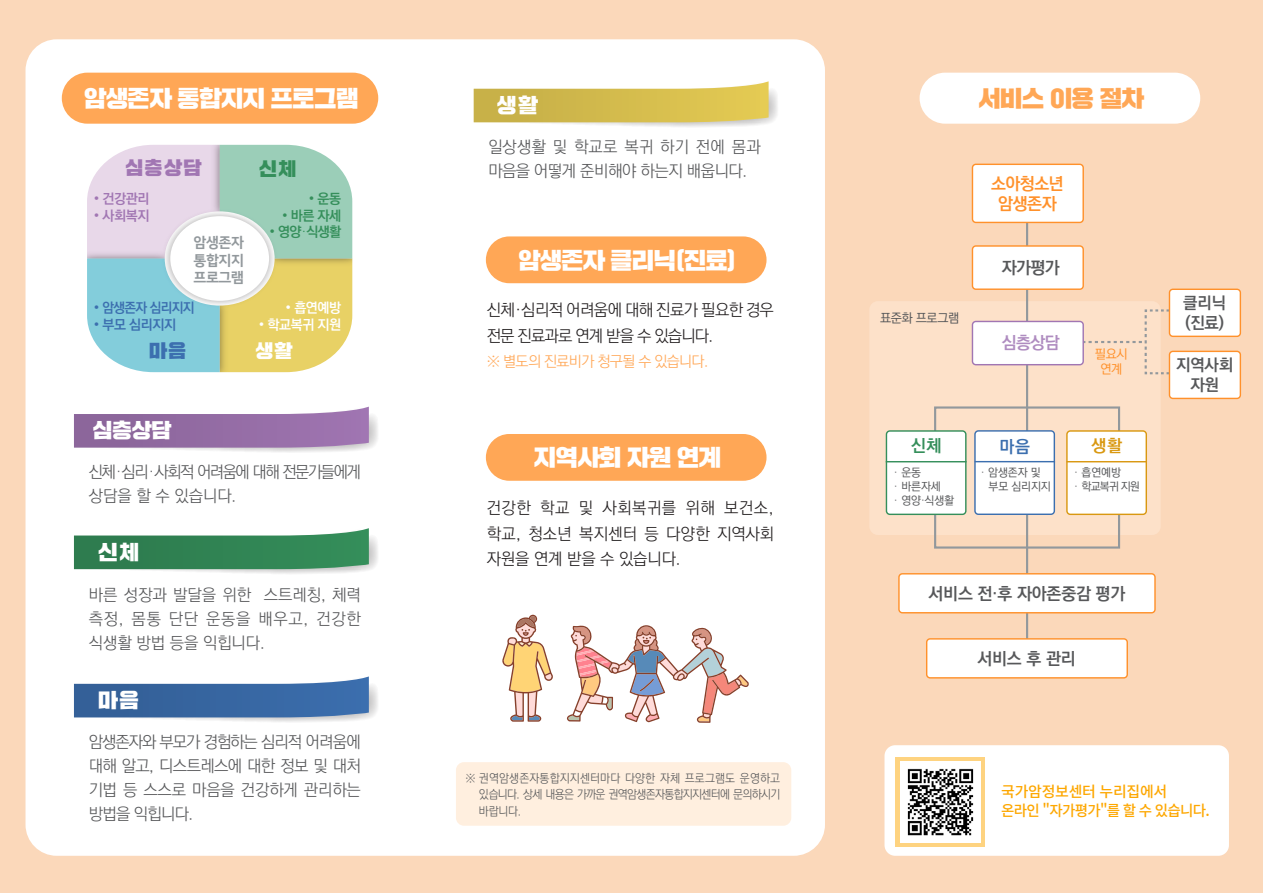
<style>
.page{position:relative;width:1263px;height:893px;background:#fff}
.page>*{position:absolute;margin:0;border:0;box-sizing:border-box;transform-origin:0 0}
.타이틀_젬1{font:22.5px "SD Gd Gothic TTF";letter-spacing:-.03em;color:#fff}
.타이틀_젬1-2{font:22.5px "SD Gd Gothic TTF";letter-spacing:-.03em;color:#ffa756}
.도안-내용{font:19.8px "SD Gd Gothic TTF";letter-spacing:.03em;color:#fff}
.도안-내용-2{font:18px "SD Gd Gothic TTF";color:#a176b3}
.도안-내용-3{font:18px "SD Gd Gothic TTF";color:#358f5b}
.도안-내용-4{font:18px "SD Gd Gothic TTF";color:#fff}
.도안-내용-5{font:18px "SD Gd Gothic TTF";color:#3c6faf}
.도안-내용-6{font:700 17.1px "Ko Pub World Dotum";letter-spacing:-.01em;color:#57585a}
.도안-내용-7{font:700 17.1px "Ko Pub World Dotum";letter-spacing:-.025em;color:#ff912b}
.도안-내용-8{font:700 17.1px "Ko Pub World Dotum";color:#af8cc0}
.도안-내용-9{font:700 17.1px "Ko Pub World Dotum";color:#358f5b}
.도안-내용-10{font:700 17.1px "Ko Pub World Dotum";color:#3c6faf}
.도안-내용-11{font:700 17.1px "Ko Pub World Dotum";color:#d99811}
.t1{font:300 16.5px/24px "Ko Pub World Dotum";letter-spacing:-.025em;color:#57585a;text-align:justify}
.기본_12pt{font:300 16.5px/25.5px "Ko Pub Dotum";letter-spacing:-.01em;color:#231f20;text-align:justify}
.기본_12pt-2{font:300 16.5px/25.5px "Ko Pub Dotum";letter-spacing:-.035em;color:#231f20}
.t2{font:300 16.5px/24px "Ko Pub World Dotum";letter-spacing:-.085em;color:#57585a}
.도안-내용-12{font:700 16.5px "Ko Pub World Dotum";letter-spacing:-.01em;color:#57585a}
.기본_12pt-3{font:300 15px "Ko Pub Dotum";letter-spacing:-.045em;color:#ffa756}
.t3{font:500 15px "Noto Sans CJ Kkr";letter-spacing:-.05em;color:#fda700}
.t4{font:500 15px "Noto Sans CJ Kkr";letter-spacing:-.02em;color:#fda700}
.타이틀_젬1-3{font:14.25px "Nanum Square EB";letter-spacing:-.03em;color:#92989c}
.도안-내용-13{font:700 13.8px "Ko Pub Dotum";letter-spacing:-.05em;color:#3c6faf}
.도안-내용-14{font:700 13.8px "Ko Pub Dotum";letter-spacing:-.04em;color:#358f5b}
.도안-내용-15{font:700 13.8px "Ko Pub Dotum";letter-spacing:-.03em;color:#fff}
.도안-내용-16{font:700 13.8px "Ko Pub Dotum";letter-spacing:-.03em;color:#a176b3}
.도안-내용-17{font:500 12.9px "Ko Pub Dotum";letter-spacing:-.03em;color:#57585a}
.도안-내용-18{font:500 12.9px "Ko Pub Dotum";color:#ff912b}
.t5{font:300 12px/16.5px "Ko Pub World Dotum";letter-spacing:-.055em;color:#57585a;text-align:justify;scale:.95 1}
.도안-내용-19{font:500 11.4px "Ko Pub World Dotum";letter-spacing:-.01em;color:#57585a}
.s1{font-weight:300}
.s2{font-family:"Ko Pub Dotum";font-weight:300}
</style>
<div class="page">
<div style="left:851px;top:0;width:412px;height:893px;background:#fbd8ba"></div>
<div style="left:0;top:0;width:857px;height:893px;background:#fbd8ba"></div>
<div style="left:26px;top:39px;width:799px;height:817px;background:#fff;border-radius:31px"></div>
<div style="left:919px;top:73px;width:281px;height:51px;background:#fff;border-radius:26px"></div>
<div style="left:486px;top:236px;width:280px;height:47px;background:#ffa756;border-radius:23px"></div>
<div style="left:486px;top:434px;width:280px;height:47px;background:#ffa756;border-radius:23px"></div>
<div style="left:62px;top:73px;width:316px;height:51px;background:#ffa756;border-radius:26px"></div>
<svg style="left:87px;top:145px;width:265px;height:227px"></svg>
<img style="left:87px;top:145px;width:133px;height:113px">
<img style="left:220px;top:258px;width:132px;height:114px">
<img style="left:159px;top:206px;width:122px;height:105px">
<div style="left:456px;top:762px;width:335px;height:64px;background:#ffefdf;border-radius:8px"></div>
<div style="left:884px;top:745px;width:345px;height:111px;background:#fff;border-radius:11px"></div>
<svg style="left:896px;top:757px;width:89px;height:90px;fill:#fed380"></svg>
<img style="left:900px;top:762px;width:80px;height:80px">
<svg style="left:74px;top:528px;width:304px;height:46px"></svg>
<svg style="left:74px;top:676px;width:304px;height:46px"></svg>
<svg style="left:474px;top:81px;width:304px;height:46px"></svg>
<svg style="left:74px;top:407px;width:304px;height:45px"></svg>
<svg style="left:502px;top:615px;width:51px;height:107px"></svg>
<svg style="left:567px;top:625px;width:182px;height:98px"></svg>
<div style="left:869px;top:301px;width:292px;height:234px;background:#fde1c9;border-radius:9px"></div>
<div style="left:934px;top:406px;width:186px;height:143px;border:2px solid #92989c"></div>
<hr style="left:1026px;top:217px;width:2px;height:423px;background:#92989c">
<div style="left:899px;top:574px;width:256px;height:39px;background:#fff;border-radius:3px"></div>
<div style="left:898px;top:573px;width:258px;height:40px;border:1px solid #ff912b;border-radius:3px"></div>
<svg style="left:1082px;top:308px;width:93px;height:67px"></svg>
<div style="left:972px;top:164px;width:111px;height:58px;background:#fff;border-radius:3px"></div>
<div style="left:972px;top:164px;width:112px;height:59px;border:1px solid #ff912b;border-radius:3px"></div>
<div style="left:972px;top:246px;width:111px;height:43px;background:#fff;border-radius:3px"></div>
<div style="left:972px;top:245px;width:112px;height:45px;border:1px solid #ff912b;border-radius:3px"></div>
<div style="left:972px;top:321px;width:111px;height:44px;background:#fff;border-radius:3px"></div>
<div style="left:972px;top:321px;width:112px;height:44px;border:1px solid #a176b3;border-radius:3px"></div>
<div style="left:1169px;top:351px;width:71px;height:47px;background:#fff;border-radius:3px"></div>
<div style="left:1169px;top:351px;width:72px;height:48px;border:1px solid #ff912b;border-radius:3px"></div>
<div style="left:1169px;top:289px;width:71px;height:47px;background:#fff;border-radius:3px"></div>
<div style="left:1169px;top:289px;width:72px;height:48px;border:1px solid #ff912b;border-radius:3px"></div>
<div style="left:886px;top:431px;width:80px;height:83px;background:#fff;border-radius:3px"></div>
<div style="left:886px;top:430px;width:80px;height:85px;border:1px solid #358f5b;border-radius:3px"></div>
<hr style="left:886px;top:461px;width:80px;height:1px;background:#358f5b">
<div style="left:975px;top:431px;width:79px;height:83px;background:#fff;border-radius:3px"></div>
<div style="left:974px;top:430px;width:81px;height:85px;border:1px solid #3c6faf;border-radius:3px"></div>
<hr style="left:975px;top:461px;width:80px;height:1px;background:#3c6faf">
<div style="left:1067px;top:431px;width:79px;height:83px;background:#fff;border-radius:3px"></div>
<div style="left:1066px;top:430px;width:81px;height:85px;border:1px solid #d99811;border-radius:3px"></div>
<hr style="left:1066px;top:461px;width:81px;height:1px;background:#d99811">
<div style="left:927px;top:639px;width:200px;height:39px;background:#fff;border-radius:3px"></div>
<div style="left:926px;top:638px;width:202px;height:41px;border:1px solid #ff912b;border-radius:3px"></div>
<p class="타이틀_젬1" style="left:84px;top:87px;width:276px">암생존자 통합지지 프로그램</p>
<p class="도안-내용-2" style="left:125px;top:159px;width:77px">심층상담</p>
<p class="도안-내용-16" style="left:94px;top:192px;width:57px">• 건강관리</p>
<p class="도안-내용-16" style="left:94px;top:209px;width:57px">• 사회복지</p>
<p class="타이틀_젬1-3" style="left:193px;top:235px;width:52px">암생존자</p>
<p class="타이틀_젬1-3" style="left:193px;top:252px;width:52px">통합지지</p>
<p class="타이틀_젬1-3" style="left:193px;top:269px;width:52px">프로그램</p>
<p class="도안-내용-3" style="left:259px;top:159px;width:39px">신체</p>
<p class="도안-내용-14" style="left:309px;top:192px;width:34px">• 운동</p>
<p class="도안-내용-14" style="left:282px;top:209px;width:61px">• 바른 자세</p>
<p class="도안-내용-14" style="left:270px;top:225px;width:73px">• 영양<span class="s1">·</span>식생활</p>
<p class="도안-내용-13" style="left:94px;top:301px;width:102px">• 암생존자 심리지지</p>
<p class="도안-내용-13" style="left:94px;top:318px;width:84px">• 부모 심리지지</p>
<p class="도안-내용-15" style="left:286px;top:301px;width:57px">• 흡연예방</p>
<p class="도안-내용-15" style="left:259px;top:318px;width:84px">• 학교복귀 지원</p>
<p class="도안-내용-5" style="left:149px;top:341px;width:39px">마음</p>
<p class="도안-내용-4" style="left:255px;top:341px;width:39px">생활</p>
<p class="도안-내용" style="left:92px;top:420px;width:80px">심층상담</p>
<p class="t2" style="left:89px;top:461px;width:274px">신체·심리·사회적 어려움에 대해 전문가들에게 상담을 할 수 있습니다.</p>
<p class="도안-내용" style="left:98px;top:542px;width:42px">신체</p>
<p class="t1" style="left:89px;top:583px;width:274px">바른 성장과 발달을 위한 스트레칭, 체력 측정, 몸통 단단 운동을 배우고, 건강한 식생활 방법 등을 익힙니다.</p>
<p class="도안-내용" style="left:98px;top:690px;width:42px">마음</p>
<p class="t1" style="left:89px;top:730px;width:274px">암생존자와 부모가 경험하는 심리적 어려움에 대해 알고, 디스트레스에 대한 정보 및 대처 기법 등 스스로 마음을 건강하게 관리하는 방법을 익힙니다.</p>
<p class="도안-내용" style="left:497px;top:95px;width:42px">생활</p>
<p class="t1" style="left:488px;top:135px;width:274px">일상생활 및 학교로 복귀 하기 전에 몸과 마음을 어떻게 준비해야 하는지 배웁니다.</p>
<p class="타이틀_젬1" style="left:518px;top:248px;width:220px">암생존자 클리닉(진료)</p>
<p class="기본_12pt-2" style="left:487px;top:298px;width:289px">신체·심리적 어려움에 대해 진료가 필요한 경우 전문 진료과로 연계 받을 수 있습니다.</p>
<p class="기본_12pt-3" style="left:487px;top:354px;width:223px">※ 별도의 진료비가 청구될 수 있습니다.</p>
<p class="타이틀_젬1" style="left:533px;top:446px;width:189px">지역사회 자원 연계</p>
<p class="기본_12pt" style="left:487px;top:496px;width:289px">건강한 학교 및 사회복귀를 위해 보건소, 학교, 청소년 복지센터 등 다양한 지역사회 자원을 연계 받을 수 있습니다.</p>
<p class="타이틀_젬1-2" style="left:978px;top:87px;width:167px">서비스 이용 절차</p>
<p class="도안-내용-7" style="left:991px;top:171px;width:74px">소아청소년</p>
<p class="도안-내용-7" style="left:998px;top:192px;width:60px">암생존자</p>
<p class="도안-내용-6" style="left:1002px;top:255px;width:60px">자가평가</p>
<p class="도안-내용-12" style="left:1183px;top:291px;width:44px">클리닉</p>
<p class="도안-내용-17" style="left:880px;top:312px;width:81px">표준화 프로그램</p>
<p class="도안-내용-12" style="left:1185px;top:311px;width:40px">(진료)</p>
<p class="도안-내용-9" style="left:911px;top:434px;width:32px">신체</p>
<p class="도안-내용-19" style="left:893px;top:465px;width:29px"><span class="s2">·</span> 운동</p>
<p class="도안-내용-19" style="left:893px;top:478px;width:49px"><span class="s2">·</span> 바른자세</p>
<p class="도안-내용-19" style="left:893px;top:492px;width:62px"><span class="s2">·</span> 영양·식생활</p>
<p class="도안-내용-8" style="left:1002px;top:330px;width:60px">심층상담</p>
<p class="도안-내용-18" style="left:1095px;top:348px;width:34px">필요시</p>
<p class="도안-내용-18" style="left:1100px;top:363px;width:23px">연계</p>
<p class="도안-내용-10" style="left:999px;top:434px;width:32px">마음</p>
<p class="도안-내용-19" style="left:980px;top:465px;width:62px"><span class="s2">·</span> 암생존자 및</p>
<p class="도안-내용-19" style="left:988px;top:478px;width:64px">부모 심리지지</p>
<p class="도안-내용-11" style="left:1091px;top:434px;width:32px">생활</p>
<p class="도안-내용-19" style="left:1073px;top:465px;width:49px"><span class="s2">·</span> 흡연예방</p>
<p class="도안-내용-19" style="left:1073px;top:478px;width:68px"><span class="s2">·</span> 학교복귀 지원</p>
<p class="도안-내용-6" style="left:928px;top:581px;width:198px">서비스 전·후 자아존중감 평가</p>
<p class="도안-내용-6" style="left:977px;top:646px;width:100px">서비스 후 관리</p>
<p class="도안-내용-12" style="left:1176px;top:353px;width:59px">지역사회</p>
<p class="도안-내용-12" style="left:1190px;top:373px;width:30px">자원</p>
<p class="t5" style="left:479px;top:770px;width:319px;text-indent:-14px">※ 권역암생존자통합지지센터마다 다양한 자체 프로그램도 운영하고 있습니다. 상세 내용은 가까운 권역암생존자통합지지센터에 문의하시기 바랍니다.</p>
<p class="t4" style="left:1001px;top:783px;width:168px">국가암정보센터 누리집에서</p>
<p class="t3" style="left:1001px;top:802px;width:210px">온라인 "자가평가"를 할 수 있습니다.</p>
</div>
